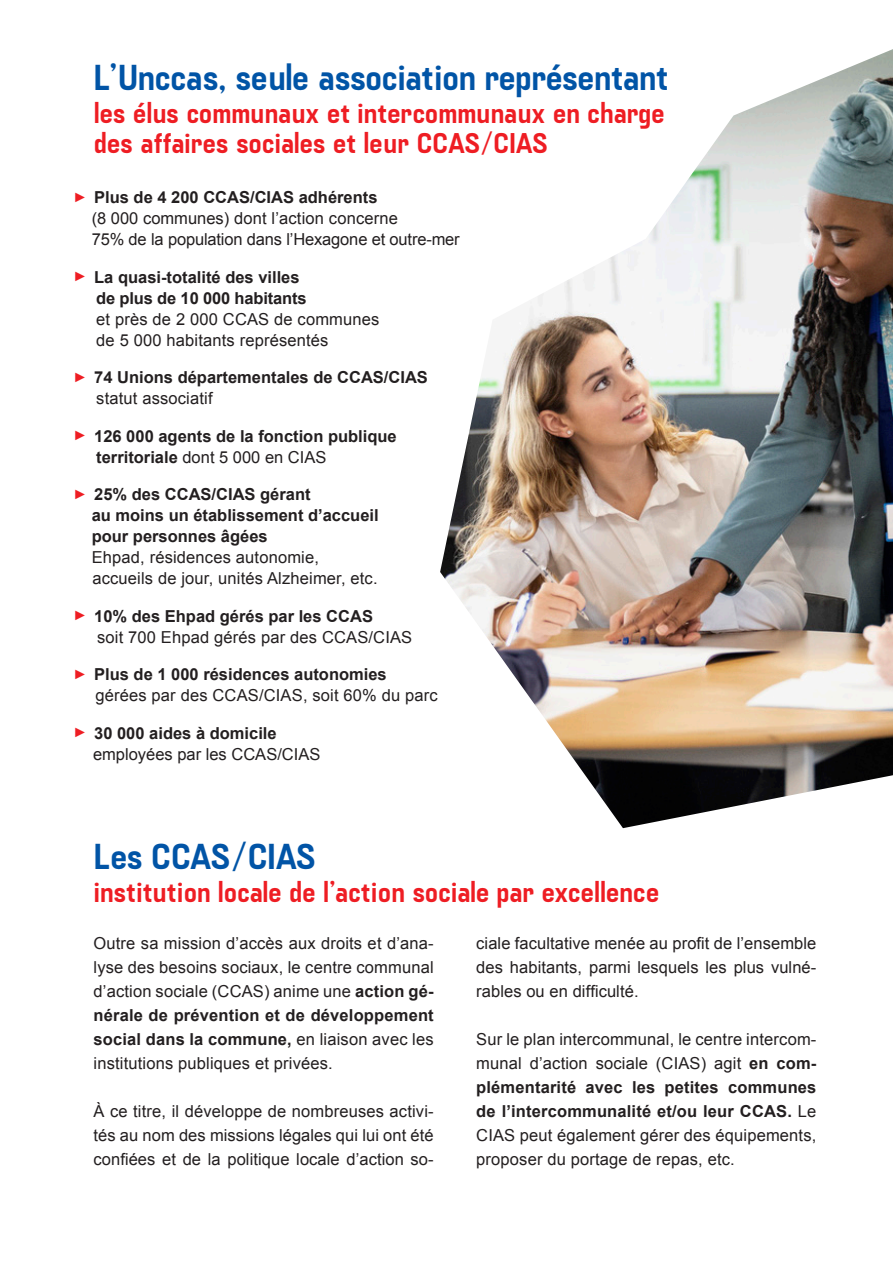
<style>
.page{position:relative;width:893px;height:1263px;background:#fff}
.page>*{position:absolute;margin:0;border:0;box-sizing:border-box;transform-origin:0 0}
.t1{font:36px "Fuji";letter-spacing:-.03em;color:#0154a6}
.t2{font:28.5px "Fuji";letter-spacing:-.02em;color:#ee1d23}
.t3{font:16.5px/24px "Arial";letter-spacing:.01em;color:#231f20;text-align:justify}
.t4{font:700 16.5px "Arial";color:#231f20}
.t5{font:16.5px "Arial";letter-spacing:-.01em;color:#231f20}
.s1{font-weight:400;font-size:13.5px;color:#ee1d23}
.s2{font-weight:700}
</style>
<div class="page">
<img style="left:440px;top:49px;width:453px;height:779px">
<p class="t1" style="left:94px;top:56px;width:576px">L’Unccas, seule association représentant</p>
<p class="t2" style="left:94px;top:96px;width:573px">les élus communaux et intercommunaux en charge</p>
<p class="t2" style="left:94px;top:126px;width:456px">des affaires sociales et leur CCAS/CIAS</p>
<p class="t4" style="left:73px;top:187px;width:306px"><span class="s1">►</span> Plus de 4 200 CCAS/CIAS adhérents</p>
<p class="t3" style="left:92px;top:207px;width:308px">(8 000 communes) dont l’action concerne</p>
<p class="t5" style="left:92px;top:229px;width:370px">75% de la population dans l’Hexagone et outre-mer</p>
<p class="t4" style="left:73px;top:266px;width:228px"><span class="s1">►</span> La quasi-totalité des villes</p>
<p class="t4" style="left:96px;top:287px;width:212px">de plus de 10 000 habitants</p>
<p class="t3" style="left:96px;top:307px;width:285px">et près de 2 000 CCAS de communes</p>
<p class="t3" style="left:96px;top:328px;width:234px">de 5 000 habitants représentés</p>
<p class="t4" style="left:73px;top:367px;width:356px"><span class="s1">►</span> 74 Unions départementales de CCAS/CIAS</p>
<p class="t3" style="left:96px;top:387px;width:118px">statut associatif</p>
<p class="t4" style="left:73px;top:425px;width:325px"><span class="s1">►</span> 126 000 agents de la fonction publique</p>
<p class="t3" style="left:96px;top:445px;width:232px"><span class="s2">territoriale</span> dont 5 000 en CIAS</p>
<p class="t4" style="left:73px;top:484px;width:239px"><span class="s1">►</span> 25% des CCAS/CIAS gérant</p>
<p class="t4" style="left:92px;top:505px;width:289px">au moins un établissement d’accueil</p>
<p class="t4" style="left:92px;top:526px;width:178px">pour personnes âgées</p>
<p class="t3" style="left:92px;top:546px;width:229px">Ehpad, résidences autonomie,</p>
<p class="t3" style="left:92px;top:567px;width:287px">accueils de jour, unités Alzheimer, etc.</p>
<p class="t4" style="left:73px;top:605px;width:301px"><span class="s1">►</span> 10% des Ehpad gérés par les CCAS</p>
<p class="t3" style="left:97px;top:625px;width:317px">soit 700 Ehpad gérés par des CCAS/CIAS</p>
<p class="t4" style="left:73px;top:664px;width:315px"><span class="s1">►</span> Plus de 1 000 résidences autonomies</p>
<p class="t3" style="left:95px;top:684px;width:344px">gérées par des CCAS/CIAS, soit 60% du parc</p>
<p class="t4" style="left:73px;top:722px;width:205px"><span class="s1">►</span> 30 000 aides à domicile</p>
<p class="t3" style="left:93px;top:742px;width:229px">employées par les CCAS/CIAS</p>
<p class="t1" style="left:94px;top:834px;width:224px">Les CCAS / CIAS</p>
<p class="t2" style="left:94px;top:874px;width:567px">institution locale de l’action sociale par excellence</p>
<p class="t3" style="left:94px;top:931px;width:342px">Outre sa mission d’accès aux droits et d’ana&shy;lyse des besoins sociaux, le centre communal d’action sociale (CCAS) anime une <span class="s2">action gé&shy;nérale de prévention et de développement social dans la commune,</span> en liaison avec les institutions publiques et privées.</p>
<p class="t3" style="left:94px;top:1099px;width:342px">À ce titre, il développe de nombreuses activi&shy;tés au nom des missions légales qui lui ont été confiées et de la politique locale d’action so-</p>
<p class="t3" style="left:476px;top:931px;width:342px">ciale facultative menée au profit de l’ensemble des habitants, parmi lesquels les plus vulné&shy;rables ou en difficulté.</p>
<p class="t3" style="left:476px;top:1027px;width:342px">Sur le plan intercommunal, le centre intercom&shy;munal d’action sociale (CIAS) agit <span class="s2">en com&shy;plémentarité avec les petites communes de l’intercommunalité et/ou leur CCAS.</span> Le CIAS peut également gérer des équipements, proposer du portage de repas, etc.</p>
</div>
